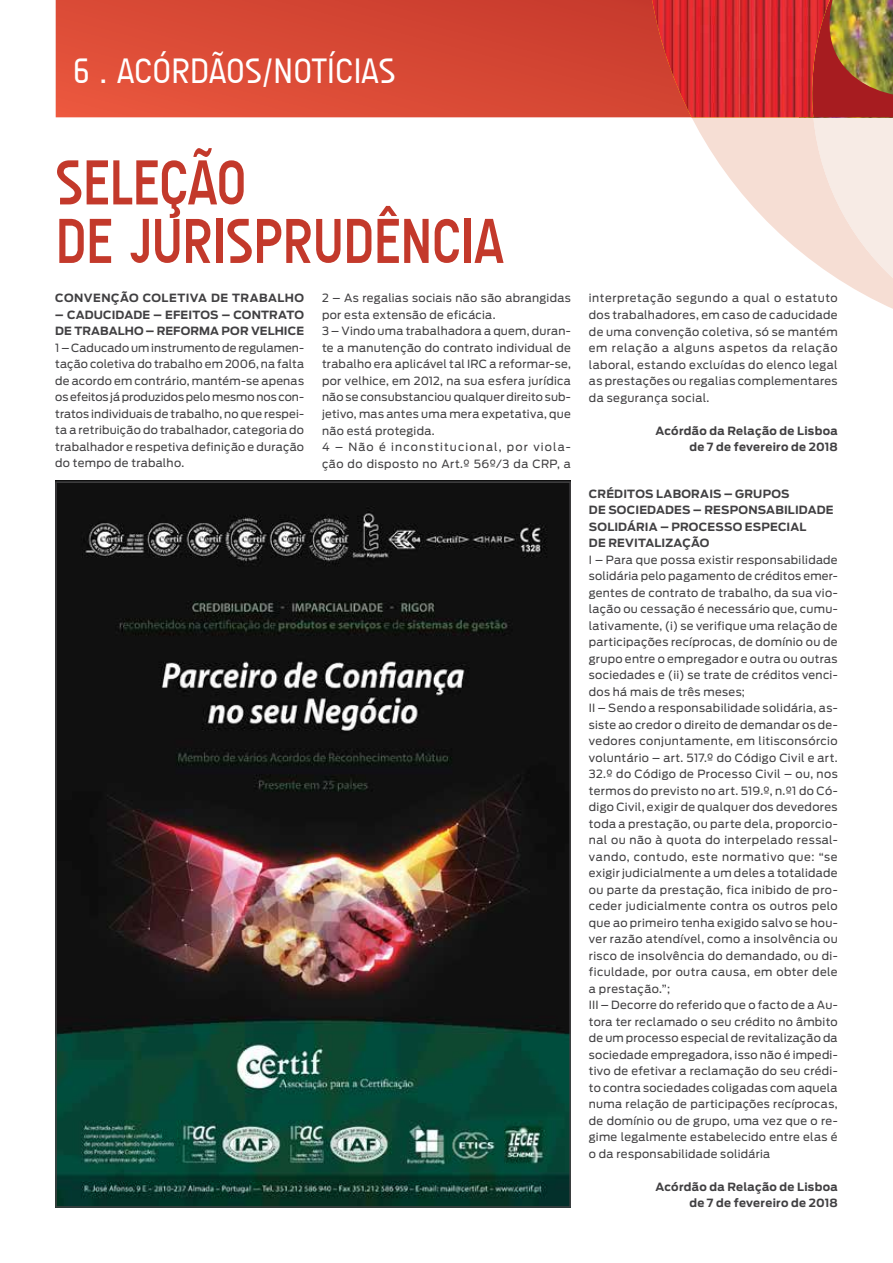
<style>
.page{position:relative;width:893px;height:1263px;background:#fff}
.page>*{position:absolute;margin:0;border:0;box-sizing:border-box;transform-origin:0 0}
.t1{font:700 64.5px/58.5px "A Udimat";letter-spacing:-.015em;color:#c3392b;scale:.9 1}
.t2{font:36px "A Udimat";color:#fff}
.t3{font:11.25px/16.5px "Ford Antenna";letter-spacing:.025em;color:#414042;text-align:justify}
.t4{font:700 11.25px/16.5px "Ford Antenna";letter-spacing:.02em;color:#414042}
.t5{font:700 11.25px "Ford Antenna";letter-spacing:.04em;color:#414042}
</style>
<div class="page">
<svg style="left:56px;top:0;width:593px;height:117px;background:#d74835"></svg>
<svg style="left:649px;top:0;width:244px;height:309px"></svg>
<img style="left:652px;top:0;width:178px;height:117px">
<img style="left:58px;top:484px;width:510px;height:721px">
<h2 class="t2" style="left:73px;top:50px;width:324px">6 . ACÓRDÃOS/NOTÍCIAS</h2>
<h1 class="t1" style="left:55px;top:153px;width:499px">SELEÇÃO<br>DE JURISPRUDÊNCIA</h1>
<p class="t5" style="left:55px;top:288px;width:250px">CONVENÇÃO COLETIVA DE TRABALHO</p>
<p class="t4" style="left:55px;top:305px;width:250px">– CADUCIDADE – EFEITOS – CONTRATO<br>DE TRABALHO – REFORMA POR VELHICE</p>
<p class="t3" style="left:55px;top:338px;width:250px">1 – Caducado um instrumento de regulamen&shy;tação coletiva do trabalho em 2006, na falta de acordo em contrário, mantém-se apenas os efeitos já produzidos pelo mesmo nos con&shy;tratos individuais de trabalho, no que respei&shy;ta a retribuição do trabalhador, categoria do trabalhador e respetiva definição e duração do tempo de trabalho.</p>
<p class="t3" style="left:322px;top:289px;width:250px;text-align:left">2 – As regalias sociais não são abrangidas por esta extensão de eficácia.<br>3 – Vindo uma trabalhadora a quem, duran&shy;te a manutenção do contrato individual de trabalho era aplicável tal IRC a reformar-se, por velhice, em 2012, na sua esfera jurídica não se consubstanciou qualquer direito sub&shy;jetivo, mas antes uma mera expetativa, que não está protegida.<br>4 – Não é inconstitucional, por viola&shy;ção do disposto no Art.º 56º/3 da CRP, a</p>
<p class="t3" style="left:589px;top:289px;width:250px">interpretação segundo a qual o estatuto dos trabalhadores, em caso de caducidade de uma convenção coletiva, só se mantém em relação a alguns aspetos da relação laboral, estando excluídas do elenco legal as prestações ou regalias complementares da segurança social.</p>
<p class="t4" style="left:656px;top:421px;width:184px;text-align:right">Acórdão da Relação de Lisboa de 7 de fevereiro de 2018</p>
<p class="t4" style="left:589px;top:484px;width:246px">CRÉDITOS LABORAIS – GRUPOS<br>DE SOCIEDADES – RESPONSABILIDADE<br>SOLIDÁRIA – PROCESSO ESPECIAL<br>DE REVITALIZAÇÃO</p>
<p class="t3" style="left:589px;top:550px;width:250px;text-align:left">I – Para que possa existir responsabilidade solidária pelo pagamento de créditos emer&shy;gentes de contrato de trabalho, da sua vio&shy;lação ou cessação é necessário que, cumu&shy;lativamente, (i) se verifique uma relação de participações recíprocas, de domínio ou de grupo entre o empregador e outra ou outras sociedades e (ii) se trate de créditos venci&shy;dos há mais de três meses;<br>II – Sendo a responsabilidade solidária, as&shy;siste ao credor o direito de demandar os de&shy;vedores conjuntamente, em litisconsórcio voluntário – art. 517.º do Código Civil e art.<br>32.º do Código de Processo Civil – ou, nos termos do previsto no art. 519.º, n.º1 do Có&shy;digo Civil, exigir de qualquer dos devedores toda a prestação, ou parte dela, proporcio&shy;nal ou não à quota do interpelado ressal&shy;vando, contudo, este normativo que: “se exigir judicialmente a um deles a totalidade ou parte da prestação, fica inibido de pro&shy;ceder judicialmente contra os outros pelo que ao primeiro tenha exigido salvo se hou&shy;ver razão atendível, como a insolvência ou risco de insolvência do demandado, ou di&shy;ficuldade, por outra causa, em obter dele a prestação.”;<br>III – Decorre do referido que o facto de a Au&shy;tora ter reclamado o seu crédito no âmbito de um processo especial de revitalização da sociedade empregadora, isso não é impedi&shy;tivo de efetivar a reclamação do seu crédi&shy;to contra sociedades coligadas com aquela numa relação de participações recíprocas, de domínio ou de grupo, uma vez que o re&shy;gime legalmente estabelecido entre elas é o da responsabilidade solidária</p>
<p class="t4" style="left:656px;top:1177px;width:184px;text-align:right">Acórdão da Relação de Lisboa de 7 de fevereiro de 2018</p>
</div>
